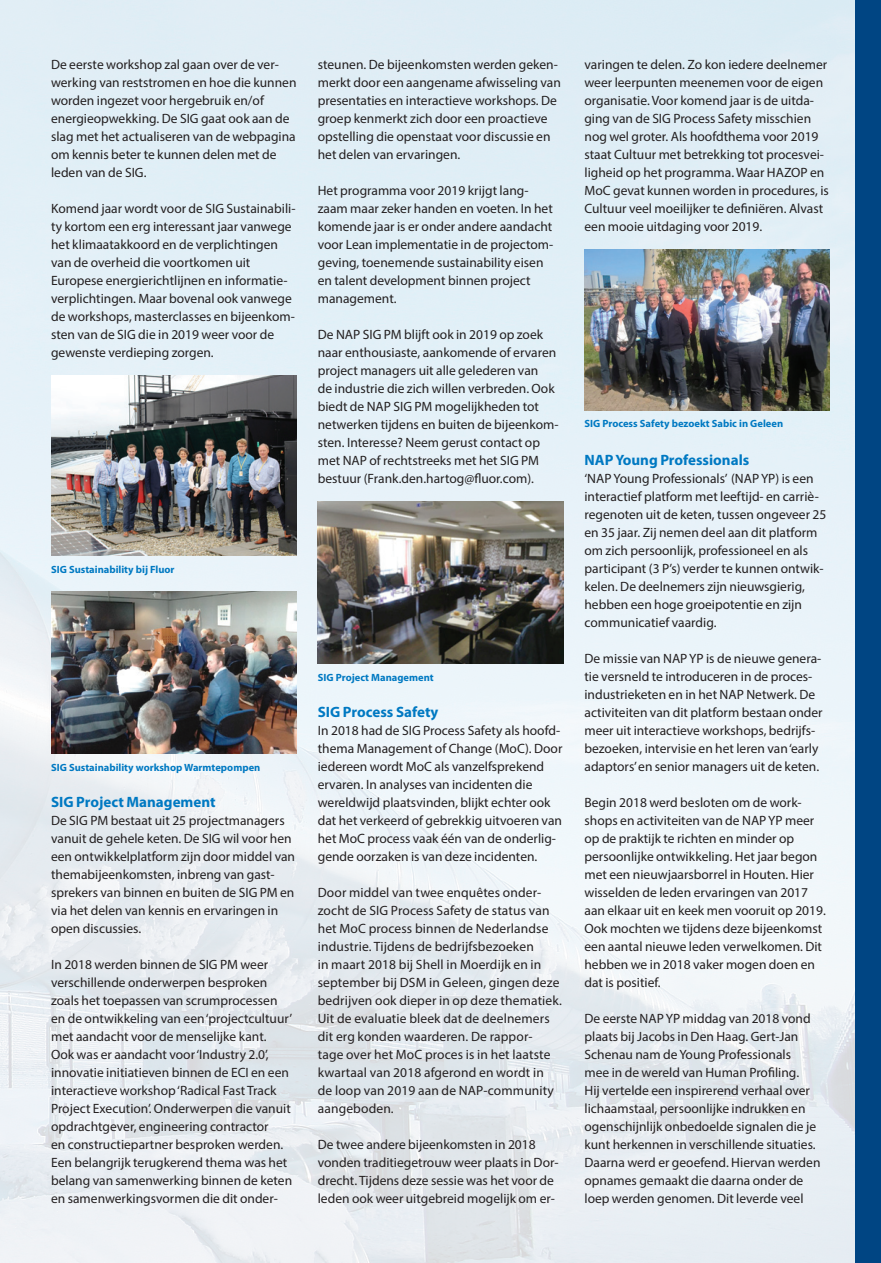
<style>
.page{position:relative;width:881px;height:1263px;background:#fff}
.page>*{position:absolute;margin:0;border:0;box-sizing:border-box;transform-origin:0 0}
.t1{font:700 15px "Myriad Pro";color:#0079c2}
.t2{font:13.5px/18px "Myriad Pro";color:#231f20}
.t3{font:700 10.5px "Myriad Pro";color:#0079c2}
</style>
<div class="page">
<img style="left:0;top:0;width:855px;height:1263px">
<div style="left:855px;top:0;width:25px;height:1263px;background:#004583"></div>
<img style="left:51px;top:375px;width:245px;height:180px">
<img style="left:51px;top:591px;width:245px;height:162px">
<img style="left:317px;top:501px;width:246px;height:162px">
<img style="left:584px;top:249px;width:245px;height:161px">
<p class="t2" style="left:51px;top:55px;width:247px">De eerste workshop zal gaan over de ver&shy;werking van reststromen en hoe die kunnen worden ingezet voor hergebruik en/of energieopwekking. De SIG gaat ook aan de slag met het actualiseren van de webpagina om kennis beter te kunnen delen met de leden van de SIG.</p>
<p class="t2" style="left:51px;top:199px;width:246px">Komend jaar wordt voor de SIG Sustainabili&shy;ty kortom een erg interessant jaar vanwege het klimaatakkoord en de verplichtingen van de overheid die voortkomen uit Europese energierichtlijnen en informatie&shy;verplichtingen. Maar bovenal ook vanwege de workshops, masterclasses en bijeenkom&shy;sten van de SIG die in 2019 weer voor de gewenste verdieping zorgen.</p>
<p class="t2" style="left:317px;top:55px;width:244px">steunen. De bijeenkomsten werden geken&shy;merkt door een aangename afwisseling van presentaties en interactieve workshops. De groep kenmerkt zich door een proactieve opstelling die openstaat voor discussie en het delen van ervaringen.</p>
<p class="t2" style="left:317px;top:181px;width:237px">Het programma voor 2019 krijgt lang&shy;zaam maar zeker handen en voeten. In het komende jaar is er onder andere aandacht voor Lean implementatie in de projectom&shy;geving, toenemende sustainability eisen en talent development binnen project management.</p>
<p class="t2" style="left:317px;top:325px;width:242px">De NAP SIG PM blijft ook in 2019 op zoek naar enthousiaste, aankomende of ervaren project managers uit alle gelederen van<br>de industrie die zich willen verbreden. Ook biedt de NAP SIG PM mogelijkheden tot netwerken tijdens en buiten de bijeenkom&shy;sten. Interesse? Neem gerust contact op met NAP of rechtstreeks met het SIG PM bestuur (Frank.den.hartog@fluor.com).</p>
<p class="t3" style="left:51px;top:562px;width:125px">SIG Sustainability bij Fluor</p>
<p class="t3" style="left:51px;top:761px;width:211px">SIG Sustainability workshop Warmtepompen</p>
<p class="t1" style="left:51px;top:792px;width:166px">SIG Project Management</p>
<p class="t2" style="left:51px;top:811px;width:245px">De SIG PM bestaat uit 25 projectmanagers vanuit de gehele keten. De SIG wil voor hen een ontwikkelplatform zijn door middel van themabijeenkomsten, inbreng van gast&shy;sprekers van binnen en buiten de SIG PM en via het delen van kennis en ervaringen in open discussies.</p>
<p class="t2" style="left:51px;top:955px;width:242px">In 2018 werden binnen de SIG PM weer verschillende onderwerpen besproken zoals het toepassen van scrumprocessen en de ontwikkeling van een ‘projectcultuur’ met aandacht voor de menselijke kant.<br>Ook was er aandacht voor ‘Industry 2.0’, innovatie initiatieven binnen de ECI en een interactieve workshop ‘Radical Fast Track Project Execution’. Onderwerpen die vanuit opdrachtgever, engineering contractor<br>en constructiepartner besproken werden.<br>Een belangrijk terugkerend thema was het belang van samenwerking binnen de keten en samenwerkingsvormen die dit onder-</p>
<p class="t3" style="left:317px;top:671px;width:117px">SIG Project Management</p>
<p class="t1" style="left:317px;top:702px;width:122px">SIG Process Safety</p>
<p class="t2" style="left:317px;top:721px;width:246px">In 2018 had de SIG Process Safety als hoofd&shy;thema Management of Change (MoC). Door iedereen wordt MoC als vanzelfsprekend ervaren. In analyses van incidenten die wereldwijd plaatsvinden, blijkt echter ook dat het verkeerd of gebrekkig uitvoeren van het MoC process vaak één van de onderlig&shy;gende oorzaken is van deze incidenten.</p>
<p class="t2" style="left:317px;top:883px;width:245px">Door middel van twee enquêtes onder&shy;zocht de SIG Process Safety de status van het MoC process binnen de Nederlandse industrie. Tijdens de bedrijfsbezoeken<br>in maart 2018 bij Shell in Moerdijk en in september bij DSM in Geleen, gingen deze bedrijven ook dieper in op deze thematiek.<br>Uit de evaluatie bleek dat de deelnemers dit erg konden waarderen. De rappor-<br>tage over het MoC proces is in het laatste kwartaal van 2018 afgerond en wordt in<br>de loop van 2019 aan de NAP-community aangeboden.</p>
<p class="t2" style="left:317px;top:1135px;width:242px">De twee andere bijeenkomsten in 2018 vonden traditiegetrouw weer plaats in Dor&shy;drecht. Tijdens deze sessie was het voor de leden ook weer uitgebreid mogelijk om er-</p>
<p class="t2" style="left:584px;top:55px;width:246px">varingen te delen. Zo kon iedere deelnemer weer leerpunten meenemen voor de eigen organisatie. Voor komend jaar is de uitda&shy;ging van de SIG Process Safety misschien nog wel groter. Als hoofdthema voor 2019 staat Cultuur met betrekking tot procesvei&shy;ligheid op het programma. Waar HAZOP en MoC gevat kunnen worden in procedures, is Cultuur veel moeilijker te definiëren. Alvast een mooie uitdaging voor 2019.</p>
<p class="t3" style="left:584px;top:416px;width:200px">SIG Process Safety bezoekt Sabic in Geleen</p>
<p class="t1" style="left:584px;top:450px;width:166px">NAP Young Professionals</p>
<p class="t2" style="left:584px;top:469px;width:243px">‘NAP Young Professionals’ (NAP YP) is een interactief platform met leeftijd- en carriè&shy;regenoten uit de keten, tussen ongeveer 25 en 35 jaar. Zij nemen deel aan dit platform om zich persoonlijk, professioneel en als participant (3 P’s) verder te kunnen ontwik&shy;kelen. De deelnemers zijn nieuwsgierig, hebben een hoge groeipotentie en zijn communicatief vaardig.</p>
<p class="t2" style="left:584px;top:649px;width:239px">De missie van NAP YP is de nieuwe genera&shy;tie versneld te introduceren in de proces&shy;industrieketen en in het NAP Netwerk. De activiteiten van dit platform bestaan onder meer uit interactieve workshops, bedrijfs&shy;bezoeken, intervisie en het leren van ‘early adaptors’ en senior managers uit de keten.</p>
<p class="t2" style="left:584px;top:793px;width:243px">Begin 2018 werd besloten om de work&shy;shops en activiteiten van de NAP YP meer op de praktijk te richten en minder op persoonlijke ontwikkeling. Het jaar begon met een nieuwjaarsborrel in Houten. Hier wisselden de leden ervaringen van 2017 aan elkaar uit en keek men vooruit op 2019.<br>Ook mochten we tijdens deze bijeenkomst een aantal nieuwe leden verwelkomen. Dit hebben we in 2018 vaker mogen doen en dat is positief.</p>
<p class="t2" style="left:584px;top:1009px;width:237px">De eerste NAP YP middag van 2018 vond plaats bij Jacobs in Den Haag. Gert-Jan Schenau nam de Young Professionals<br>mee in de wereld van Human Profiling.<br>Hij vertelde een inspirerend verhaal over lichaamstaal, persoonlijke indrukken en ogenschijnlijk onbedoelde signalen die je kunt herkennen in verschillende situaties.<br>Daarna werd er geoefend. Hiervan werden opnames gemaakt die daarna onder de loep werden genomen. Dit leverde veel</p>
</div>
